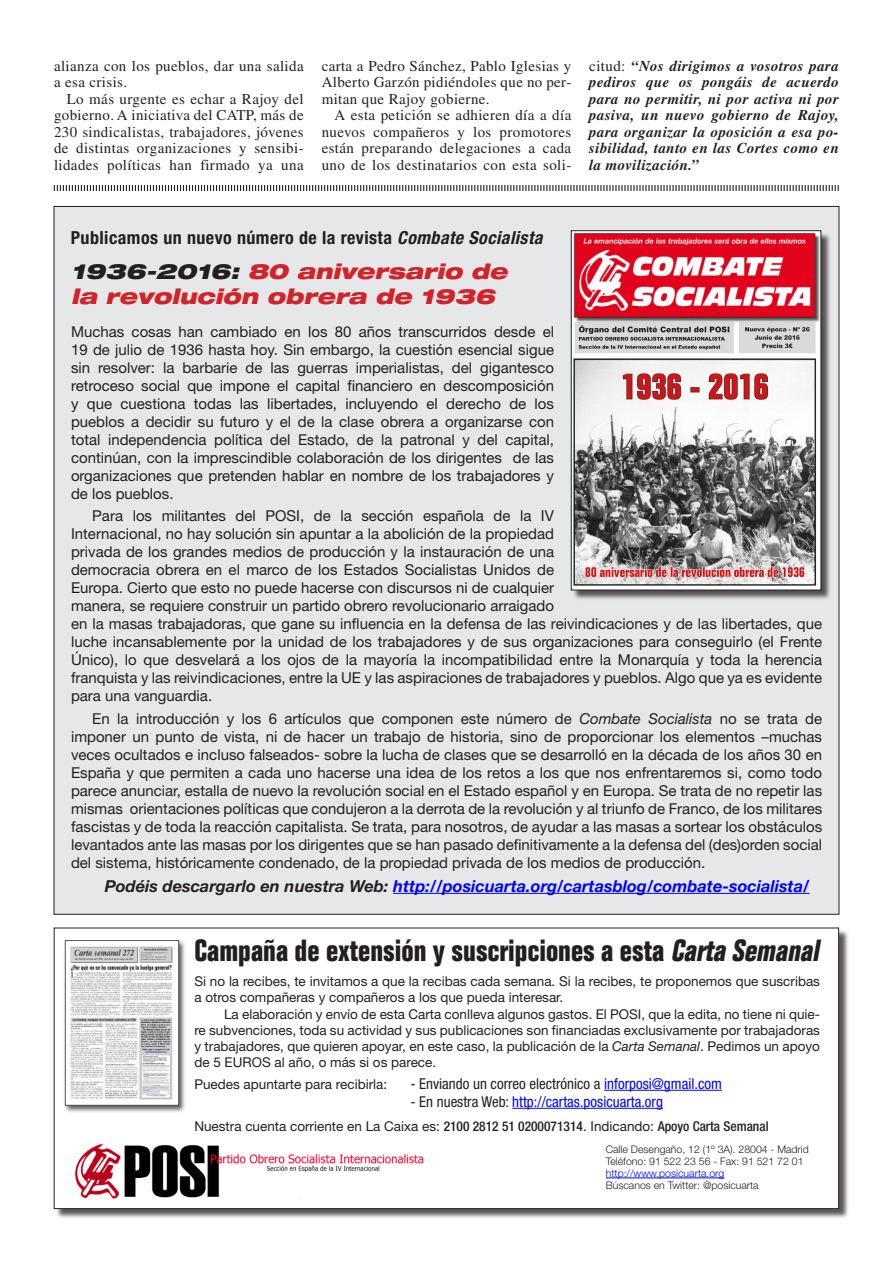
<style>
.page{position:relative;width:893px;height:1263px;background:#fff}
.page>*{position:absolute;margin:0;border:0;box-sizing:border-box;transform-origin:0 0}
.t1{font:700 condensed 30px "Folio Std";color:#231f20}
.Título_cara_A{font:italic 900 expanded 21px/25.2px "Helvetica Neue LT Std";color:#d1232a}
.Título_cara_A-2{font:700 condensed 18px "Helvetica Neue LT Std";letter-spacing:.025em;color:#231f20}
.t2{font:italic 700 16.5px "Helvetica Neue LT Std";color:#0002ff}
.t3{font:15px/18px "Helvetica Neue LT Std";color:#231f20;text-align:justify}
.t4{font:15px/16.5px "Times LT Std";letter-spacing:.025em;color:#231f20;text-align:justify}
.t5{font:italic 700 15px/16.5px "Times LT Std";letter-spacing:.025em;color:#231f20;text-align:justify}
.texto_de_cuerpo_1{font:condensed 15px "Helvetica Neue LT Std";color:#231f20}
.t6{font:condensed 15px "Helvetica Neue LT Std";color:#0002ff}
.texto_de_cuerpo_1-2{font:13.5px/16.2px "Helvetica Neue LT Std";color:#231f20}
.t7{font:300 10.5px "Helvetica Neue LT Std";color:#231f20}
.t8{font:300 10.5px "Helvetica Neue LT Std";color:#0002ff}
.s1{font-weight:400;font-style:normal}
.s2{font-style:italic}
.s3{color:#231f20}
.s4{color:#0002ff}
.s5{font-weight:500;font-stretch:condensed}
</style>
<div class="page">
<div style="left:54px;top:206px;width:785px;height:708px;background:#e6e7e9"></div>
<div style="left:55px;top:929px;width:794px;height:291px;background:#231f20;opacity:.75"></div>
<div style="left:54px;top:928px;width:785px;height:280px;background:#fff"></div>
<div style="left:63px;top:939px;width:124px;height:174px;background:#231f20;opacity:.75"></div>
<div style="left:65px;top:940px;width:114px;height:165px;background:#fff"></div>
<img style="left:70px;top:946px;width:103px;height:153px">
<div style="left:65px;top:940px;width:114px;height:165px;border:1px solid #57585a"></div>
<hr style="left:606px;top:1177px;width:118px;height:1px;background:#0002ff">
<hr style="left:604px;top:1090px;width:118px;height:1px;background:#0002ff">
<hr style="left:512px;top:1108px;width:151px;height:1px;background:#0002ff">
<img style="left:75px;top:1143px;width:349px;height:57px">
<svg style="left:53px;top:185px;width:786px;height:6px"></svg>
<hr style="left:393px;top:893px;width:417px;height:1px;background:#0002ff">
<div style="left:572px;top:232px;width:260px;height:369px;background:#231f20;opacity:.75"></div>
<img style="left:573px;top:233px;width:246px;height:355px">
<div style="left:571px;top:230px;width:250px;height:360px;border:1px solid #231f20"></div>
<p class="t4" style="left:54px;top:57px;width:251px">alianza con los pueblos, dar una salida a esa crisis.</p>
<p class="t4" style="left:54px;top:90px;width:251px;text-indent:13px">Lo más urgente es echar a Rajoy del gobierno. A iniciativa del CATP, más de 230 sindicalistas, trabajadores, jóvenes de distintas organizaciones y sensibi&shy;lidades políticas han firmado ya una</p>
<p class="t4" style="left:322px;top:57px;width:251px">carta a Pedro Sánchez, Pablo Iglesias y Alberto Garzón pidiéndoles que no per&shy;mitan que Rajoy gobierne.</p>
<p class="t4" style="left:322px;top:107px;width:251px;text-indent:13px">A esta petición se adhieren día a día nuevos compañeros y los promotores están preparando delegaciones a cada uno de los destinatarios con esta soli-</p>
<p class="t5" style="left:589px;top:57px;width:251px"><span class="s1">citud:</span> “Nos dirigimos a vosotros para pediros que os pongáis de acuerdo para no permitir, ni por activa ni por pasiva, un nuevo gobierno de Rajoy, para organizar la oposición a esa po&shy;sibilidad, tanto en las Cortes como en la movilización.”</p>
<p class="Título_cara_A-2" style="left:71px;top:226px;width:473px">Publicamos un nuevo número de la revista <span class="s2">Combate Socialista</span></p>
<p class="Título_cara_A" style="left:71px;top:258px;width:438px"><span class="s3">1936-2016:</span> 80 aniversario de la revolución obrera de 1936</p>
<p class="t3" style="left:71px;top:323px;width:485px">Muchas cosas han cambiado en los 80 años transcurridos desde el 19 de julio de 1936 hasta hoy. Sin embargo, la cuestión esencial sigue sin resolver: la barbarie de las guerras imperialistas, del gigantesco retroceso social que impone el capital financiero en descomposición y que cuestiona todas las libertades, incluyendo el derecho de los pueblos a decidir su futuro y el de la clase obrera a organizarse con total independencia política del Estado, de la patronal y del capital, continúan, con la imprescindible colaboración de los dirigentes de las organizaciones que pretenden hablar en nombre de los trabajadores y de los pueblos.</p>
<p class="t3" style="left:71px;top:507px;width:753px;text-align:left;text-indent:21px">Para los militantes del POSI, de la sección española de la IV<br>Internacional, no hay solución sin apuntar a la abolición de la propiedad<br>privada de los grandes medios de producción y la instauración de una<br>democracia obrera en el marco de los Estados Socialistas Unidos de<br>Europa. Cierto que esto no puede hacerse con discursos ni de cualquier<br>manera, se requiere construir un partido obrero revolucionario arraigado<br>en la masas trabajadoras, que gane su influencia en la defensa de las reivindicaciones y de las libertades, que luche incansablemente por la unidad de los trabajadores y de sus organizaciones para conseguirlo (el Frente Único), lo que desvelará a los ojos de la mayoría la incompatibilidad entre la Monarquía y toda la herencia franquista y las reivindicaciones, entre la UE y las aspiraciones de trabajadores y pueblos. Algo que ya es evidente para una vanguardia.</p>
<p class="t3" style="left:71px;top:709px;width:753px;text-indent:21px">En la introducción y los 6 artículos que componen este número de <span class="s2">Combate Socialista</span> no se trata de imponer un punto de vista, ni de hacer un trabajo de historia, sino de proporcionar los elementos –muchas veces ocultados e incluso falseados- sobre la lucha de clases que se desarrolló en la década de los años 30 en España y que permiten a cada uno hacerse una idea de los retos a los que nos enfrentaremos si, como todo parece anunciar, estalla de nuevo la revolución social en el Estado español y en Europa. Se trata de no repetir las mismas orientaciones políticas que condujeron a la derrota de la revolución y al triunfo de Franco, de los militares fascistas y de toda la reacción capitalista. Se trata, para nosotros, de ayudar a las masas a sortear los obstáculos levantados ante las masas por los dirigentes que se han pasado definitivamente a la defensa del (des)orden social del sistema, históricamente condenado, de la propiedad privada de los medios de producción.</p>
<p class="t2" style="left:105px;top:876px;width:706px"><span class="s3">Podéis descargarlo en nuestra Web:</span> http://posicuarta.org/cartasblog/combate-socialista/</p>
<p class="t1" style="left:194px;top:934px;width:632px">Campaña de extensión y suscripciones a esta <span class="s2">Carta Semanal</span></p>
<p class="texto_de_cuerpo_1-2" style="left:194px;top:973px;width:627px">Si no la recibes, te invitamos a que la recibas cada semana. Si la recibes, te proponemos que suscribas a otros compañeras y compañeros a los que pueda interesar.</p>
<p class="texto_de_cuerpo_1-2" style="left:194px;top:1005px;width:627px;text-align:justify;text-indent:30px">La elaboración y envío de esta Carta conlleva algunos gastos. El POSI, que la edita, no tiene ni quie&shy;re subvenciones, toda su actividad y sus publicaciones son financiadas exclusivamente por trabajadoras y trabajadores, que quieren apoyar, en este caso, la publicación de la <span class="s2">Carta Semanal</span>. Pedimos un apoyo de 5 EUROS al año, o más si os parece.</p>
<p class="texto_de_cuerpo_1-2" style="left:194px;top:1076px;width:194px">Puedes apuntarte para recibirla:</p>
<p class="texto_de_cuerpo_1" style="left:410px;top:1075px;width:313px">- Enviando un correo electrónico a <span class="s4">inforposi@gmail.com</span></p>
<p class="t6" style="left:410px;top:1093px;width:254px"><span class="s3">- En nuestra Web:</span> http://cartas.posicuarta.org</p>
<p class="texto_de_cuerpo_1-2" style="left:194px;top:1118px;width:576px">Nuestra cuenta corriente en La Caixa es: <span class="s5">2100 2812 51 0200071314</span>. Indicando: <span class="s5">Apoyo Carta Semanal</span></p>
<p class="t7" style="left:606px;top:1143px;width:205px">Calle Desengaño, 12 (1º 3A). 28004 - Madrid</p>
<p class="t7" style="left:606px;top:1155px;width:199px">Teléfono: 91 522 23 56 - Fax: 91 521 72 01</p>
<p class="t8" style="left:606px;top:1167px;width:120px">http://www.posicuarta.org</p>
<p class="t7" style="left:606px;top:1179px;width:154px">Búscanos en Twitter: @posicuarta</p>
</div>
